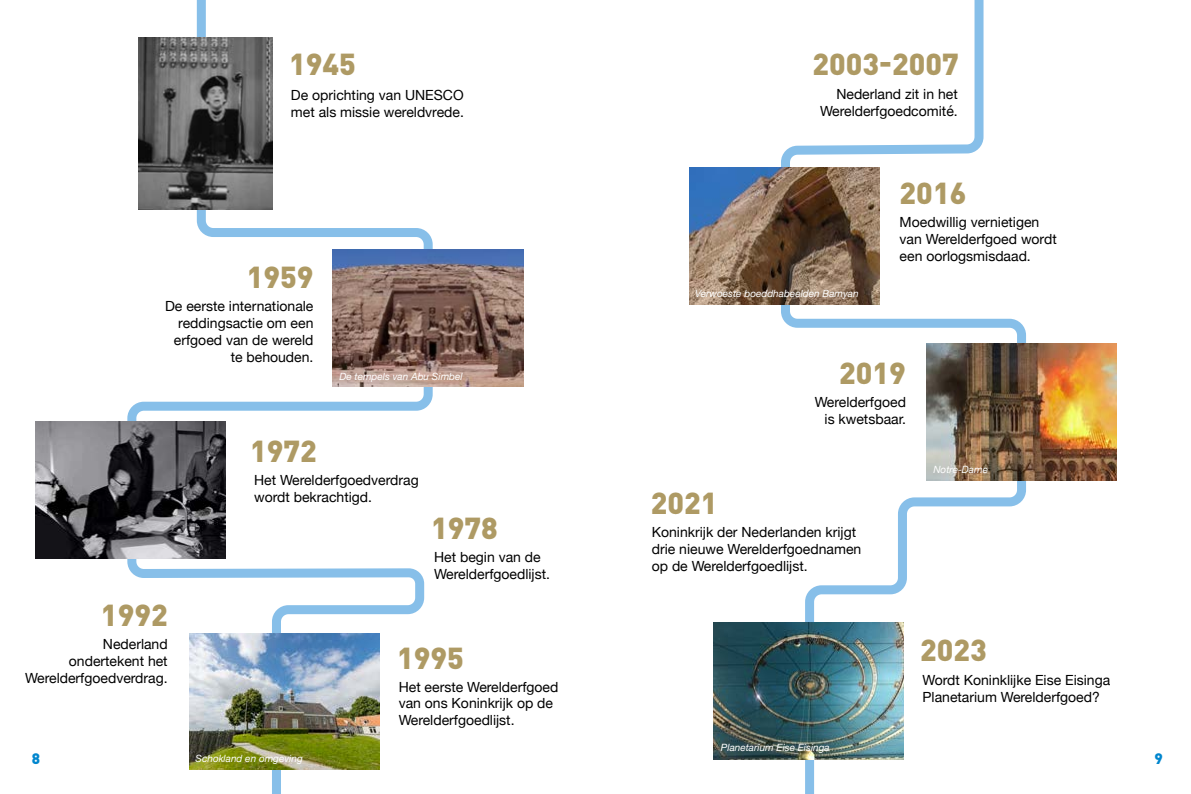
<style>
.page{position:relative;width:1191px;height:794px;background:#fff}
.page>*{position:absolute;margin:0;border:0;box-sizing:border-box;transform-origin:0 0}
.t1{font:900 30px "DIN Pro";color:#ae9a64}
.t2{font:900 15px "DIN";color:#0086ce}
.t3{font:14px/16.8px "Helvetica Neue";color:#000}
.t4{font:italic 10px "Helvetica Neue";color:#fff}
</style>
<div class="page">
<svg style="left:123px;top:0;width:314px;height:794px"></svg>
<img style="left:139px;top:38px;width:133px;height:171px">
<img style="left:333px;top:249px;width:190px;height:137px">
<img style="left:36px;top:422px;width:190px;height:136px">
<img style="left:189px;top:633px;width:190px;height:137px">
<svg style="left:776px;top:0;width:254px;height:794px"></svg>
<img style="left:926px;top:344px;width:190px;height:136px">
<img style="left:689px;top:168px;width:190px;height:137px">
<img style="left:713px;top:622px;width:190px;height:137px">
<h1 class="t1" style="left:289px;top:43px;width:68px">1945</h1>
<p class="t3" style="left:291px;top:87px;width:174px">De oprichting van UNESCO met als missie wereldvrede.</p>
<h1 class="t1" style="left:247px;top:257px;width:68px">1959</h1>
<p class="t3" style="left:165px;top:298px;width:150px;text-align:right">De eerste internationale reddingsactie om een erfgoed van de wereld te behouden.</p>
<h1 class="t1" style="left:250px;top:430px;width:68px">1972</h1>
<p class="t4" style="left:339px;top:369px;width:125px">De tempels van Abu Simbel</p>
<h1 class="t1" style="left:101px;top:594px;width:68px">1992</h1>
<p class="t3" style="left:25px;top:636px;width:144px;text-align:right">Nederland ondertekent het<br>Werelderfgoedverdrag.</p>
<p class="t3" style="left:254px;top:472px;width:166px">Het Werelderfgoedverdrag wordt bekrachtigd.</p>
<h1 class="t1" style="left:431px;top:508px;width:68px">1978</h1>
<p class="t3" style="left:434px;top:549px;width:117px">Het begin van de<br>Werelderfgoedlijst.</p>
<h1 class="t1" style="left:397px;top:637px;width:68px">1995</h1>
<p class="t3" style="left:399px;top:679px;width:161px">Het eerste Werelderfgoed van ons Koninkrijk op de<br>Werelderfgoedlijst.</p>
<h1 class="t1" style="left:812px;top:43px;width:148px">2003-2007</h1>
<p class="t3" style="left:820px;top:87px;width:139px;text-align:right">Nederland zit in het<br>Werelderfgoedcomité.</p>
<h1 class="t1" style="left:899px;top:173px;width:68px">2016</h1>
<p class="t4" style="left:695px;top:286px;width:165px">Verwoeste boeddhabeelden Bamyan</p>
<p class="t3" style="left:899px;top:215px;width:159px">Moedwillig vernietigen van Werelderfgoed wordt een oorlogsmisdaad.</p>
<h1 class="t1" style="left:839px;top:352px;width:68px">2019</h1>
<h1 class="t1" style="left:651px;top:483px;width:68px">2021</h1>
<p class="t3" style="left:814px;top:394px;width:93px;text-align:right">Werelderfgoed is kwetsbaar.</p>
<p class="t3" style="left:652px;top:524px;width:211px">Koninkrijk der Nederlanden krijgt drie nieuwe Werelderfgoednamen op de Werelderfgoedlijst.</p>
<p class="t4" style="left:933px;top:462px;width:56px">Notre-Dame</p>
<h1 class="t1" style="left:920px;top:629px;width:68px">2023</h1>
<p class="t3" style="left:922px;top:673px;width:189px">Wordt Koninklijke Eise Eisinga<br>Planetarium Werelderfgoed?</p>
<p class="t4" style="left:721px;top:740px;width:110px">Planetarium Eise Eisinga</p>
<p class="t2" style="left:32px;top:749px;width:10px">8</p>
<p class="t2" style="left:1154px;top:749px;width:10px">9</p>
<p class="t4" style="left:196px;top:751px;width:109px">Schokland en omgeving</p>
</div>
